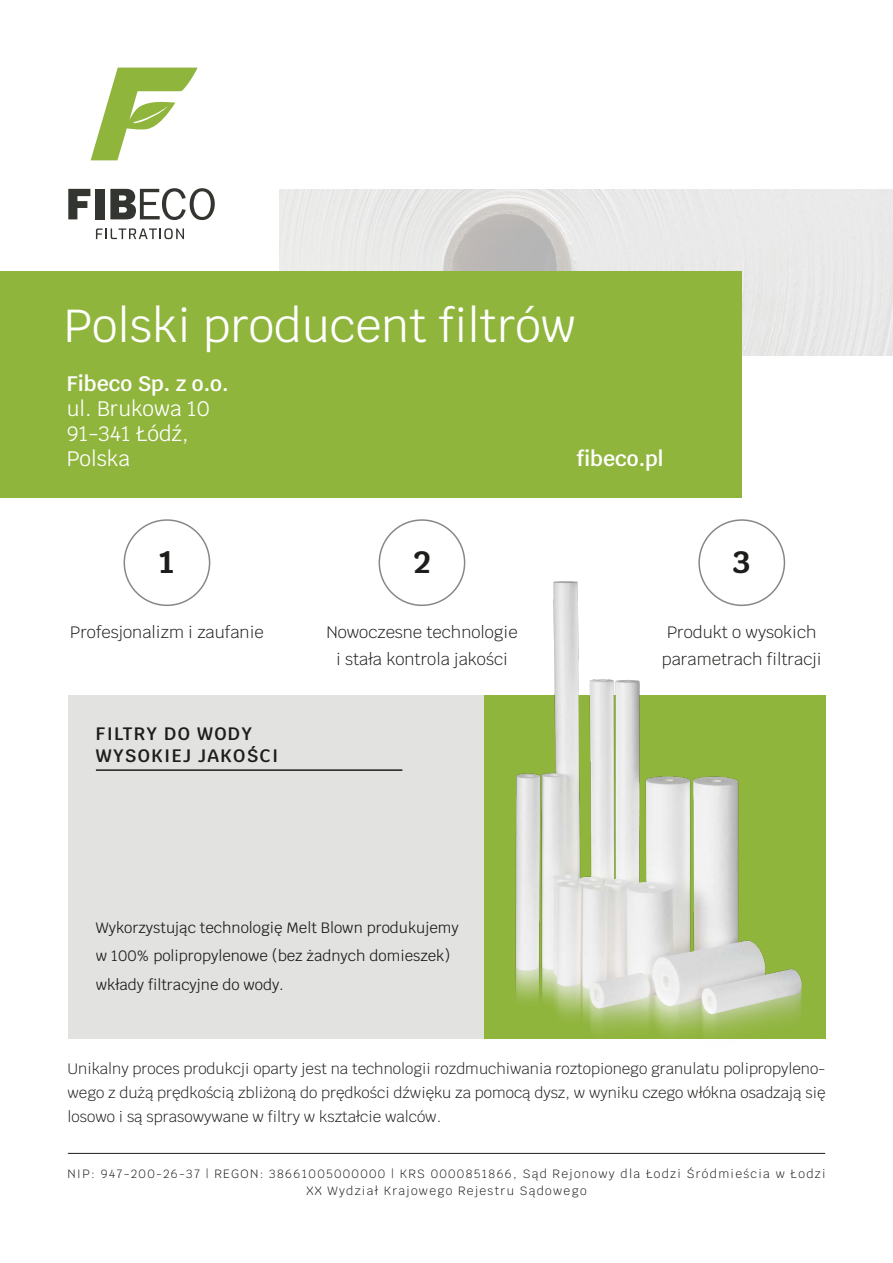
<style>
.page{position:relative;width:893px;height:1263px;background:#fff}
.page>*{position:absolute;margin:0;border:0;box-sizing:border-box;transform-origin:0 0}
.t1{font:46.2px "Krub";color:#fff}
.t2{font:700 31.2px "Krub";color:#1d1d1b}
.t3{font:21px/25.2px "Krub";color:#fff}
.t4{font:600 21px "Krub";color:#fff}
.t5{font:600 18px/21.6px "Krub";letter-spacing:.07em;color:#1d1d1b}
.t6{font:300 16.5px/27px "Krub";color:#1d1d1b;text-align:center}
.t7{font:300 15px/24px "Krub";color:#1d1d1b;text-align:justify}
.t8{font:15px/28.5px "Krub";color:#1d1d1b}
.t9{font:300 12px/16.5px "Krub";letter-spacing:.11em;color:#1d1d1b;text-align:center}
</style>
<div class="page">
<svg style="left:279px;top:189px;width:614px;height:167px;background:#e4e4e3"></svg>
<div style="left:0;top:271px;width:742px;height:227px;background:#90b53d"></div>
<div style="left:68px;top:695px;width:416px;height:344px;background:#e2e2e1"></div>
<div style="left:484px;top:695px;width:341px;height:344px;background:#90b53d"></div>
<hr style="left:96px;top:769px;width:306px;height:2px;background:#1d1d1b">
<div style="left:124px;top:519px;width:86px;height:87px;border:2px solid #878787;border-radius:50%"></div>
<div style="left:379px;top:519px;width:86px;height:87px;border:2px solid #878787;border-radius:50%"></div>
<hr style="left:68px;top:1153px;width:757px;height:1px;background:#1d1d1b">
<svg style="left:68px;top:189px;width:22px;height:30px"></svg>
<div style="left:96px;top:189px;width:9px;height:30px;background:#323530"></div>
<svg style="left:110px;top:188px;width:105px;height:32px"></svg>
<svg style="left:91px;top:68px;width:107px;height:92px"></svg>
<svg style="left:96px;top:228px;width:88px;height:11px"></svg>
<img style="left:515px;top:555px;width:287px;height:481px">
<h1 class="t1" style="left:64px;top:287px;width:514px">Polski producent filtrów</h1>
<h3 class="t4" style="left:67px;top:371px;width:163px">Fibeco Sp. z o.o.</h3>
<h3 class="t3" style="left:67px;top:396px;width:145px">ul. Brukowa 10<br>91-341 Łódź,<br>Polska</h3>
<h3 class="t4" style="left:577px;top:446px;width:88px">fibeco.pl</h3>
<h2 class="t2" style="left:160px;top:544px;width:16px">1</h2>
<h2 class="t2" style="left:414px;top:544px;width:18px">2</h2>
<h2 class="t2" style="left:733px;top:544px;width:19px">3</h2>
<p class="t6" style="left:70px;top:619px;width:195px">Profesjonalizm i zaufanie</p>
<p class="t6" style="left:326px;top:619px;width:193px">Nowoczesne technologie i stała kontrola jakości</p>
<p class="t6" style="left:662px;top:619px;width:161px">Produkt o wysokich parametrach filtracji</p>
<p class="t5" style="left:96px;top:723px;width:184px">FILTRY DO WODY<br>WYSOKIEJ JAKOŚCI</p>
<p class="t8" style="left:96px;top:913px;width:364px">Wykorzystując technologię Melt Blown produkujemy w 100% polipropylenowe (bez żadnych domieszek) wkłady filtracyjne do wody.</p>
<p class="t7" style="left:68px;top:1057px;width:759px">Unikalny proces produkcji oparty jest na technologii rozdmuchiwania roztopionego granulatu polipropyleno&shy;wego z dużą prędkością zbliżoną do prędkości dźwięku za pomocą dysz, w wyniku czego włókna osadzają się losowo i są sprasowywane w filtry w kształcie walców.</p>
<p class="t9" style="left:67px;top:1165px;width:760px">NIP: 947-200-26-37 | REGON: 38661005000000 | KRS 0000851866, Sąd Rejonowy dla Łodzi Śródmieścia w Łodzi<br>XX Wydział Krajowego Rejestru Sądowego</p>
</div>
